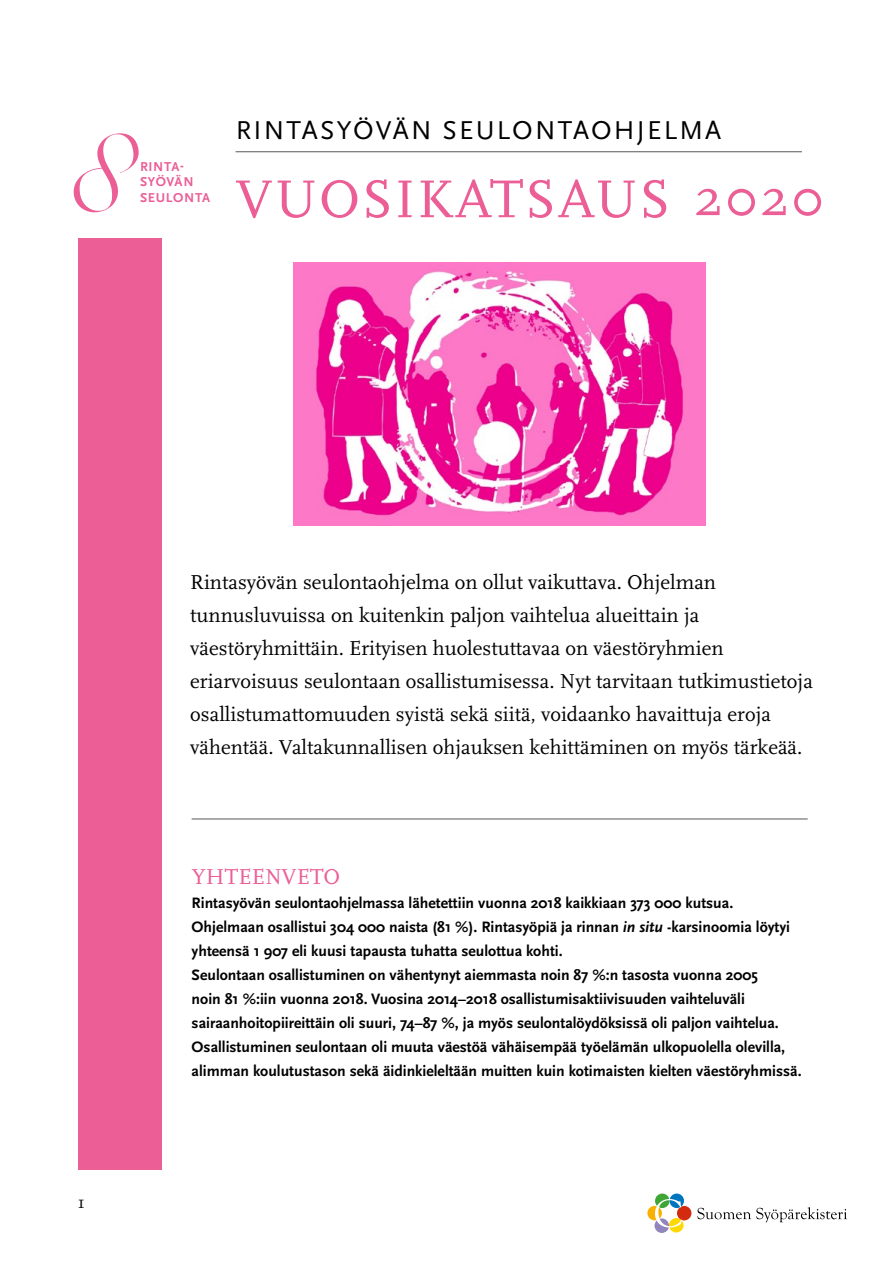
<style>
.page{position:relative;width:893px;height:1263px;background:#fff}
.page>*{position:absolute;margin:0;border:0;box-sizing:border-box;transform-origin:0 0}
.t1{font:55.5px "Scala OT";letter-spacing:.03em;color:#eb5e96}
.t2{font:27px "Scala Sans OT";letter-spacing:.08em;color:#000}
.t3{font:22.5px "Scala OT";letter-spacing:.01em;color:#eb5e96}
.t4{font:21px/33px "Scala OT";color:#000}
.t5{font:18px "Scala OT";color:#000}
.t6{font:700 15.75px/24px "Scala Sans OT";color:#000}
.t7{font:700 13.5px/15.5px "Scala Sans OT";letter-spacing:.05em;color:#eb5e96}
.s1{font-style:italic}
</style>
<div class="page">
<div style="left:669px;top:1218px;width:14px;height:14px;background:#ffd800;border-radius:50%"></div>
<div style="left:677px;top:1206px;width:14px;height:14px;background:#d32b0f;border-radius:50%"></div>
<svg style="left:669px;top:1193px;width:15px;height:15px"></svg>
<div style="left:655px;top:1193px;width:14px;height:15px;background:#3fa535;border-radius:50%"></div>
<div style="left:647px;top:1206px;width:15px;height:14px;background:#f9b000;border-radius:50%"></div>
<div style="left:654px;top:1218px;width:15px;height:15px;background:#9185be;border-radius:50%"></div>
<svg style="left:655px;top:1199px;width:27px;height:28px"></svg>
<svg style="left:697px;top:1207px;width:150px;height:15px"></svg>
<div style="left:78px;top:238px;width:84px;height:931px;background:#eb5e96"></div>
<img style="left:294px;top:263px;width:411px;height:263px">
<hr style="left:192px;top:819px;width:616px;height:1px;background:#575756">
<svg style="left:74px;top:133px;width:65px;height:79px"></svg>
<hr style="left:236px;top:151px;width:566px;height:1px;background:#575756">
<p class="t7" style="left:140px;top:159px;width:72px">RINTA-<br>SYÖVÄN<br>SEULONTA</p>
<h2 class="t2" style="left:236px;top:116px;width:487px">RINTASYÖVÄN SEULONTAOHJELMA</h2>
<h1 class="t1" style="left:236px;top:169px;width:590px">VUOSIKATSAUS 2020</h1>
<p class="t5" style="left:78px;top:1192px;width:8px">1</p>
<p class="t4" style="left:190px;top:566px;width:624px">Rintasyövän seulontaohjelma on ollut vaikuttava. Ohjelman tunnusluvuissa on kuitenkin paljon vaihtelua alueittain ja väestöryhmittäin. Erityisen huolestuttavaa on väestöryhmien eriarvoisuus seulontaan osallistumisessa. Nyt tarvitaan tutkimustietoja osallistumattomuuden syistä sekä siitä, voidaanko havaittuja eroja vähentää. Valtakunnallisen ohjauksen kehittäminen on myös tärkeää.</p>
<h3 class="t3" style="left:192px;top:864px;width:150px">YHTEENVETO</h3>
<p class="t6" style="left:192px;top:891px;width:612px">Rintasyövän seulontaohjelmassa lähetettiin vuonna 2018 kaikkiaan 373 000 kutsua.<br>Ohjelmaan osallistui 304 000 naista (81 %). Rintasyöpiä ja rinnan <span class="s1">in situ</span> -karsinoomia löytyi yhteensä 1 907 eli kuusi tapausta tuhatta seulottua kohti.<br>Seulontaan osallistuminen on vähentynyt aiemmasta noin 87 %:n tasosta vuonna 2005<br>noin 81 %:iin vuonna 2018. Vuosina 2014–2018 osallistumisaktiivisuuden vaihteluväli sairaanhoitopiireittäin oli suuri, 74–87 %, ja myös seulontalöydöksissä oli paljon vaihtelua.<br>Osallistuminen seulontaan oli muuta väestöä vähäisempää työelämän ulkopuolella olevilla, alimman koulutustason sekä äidinkieleltään muitten kuin kotimaisten kielten väestöryhmissä.</p>
</div>
